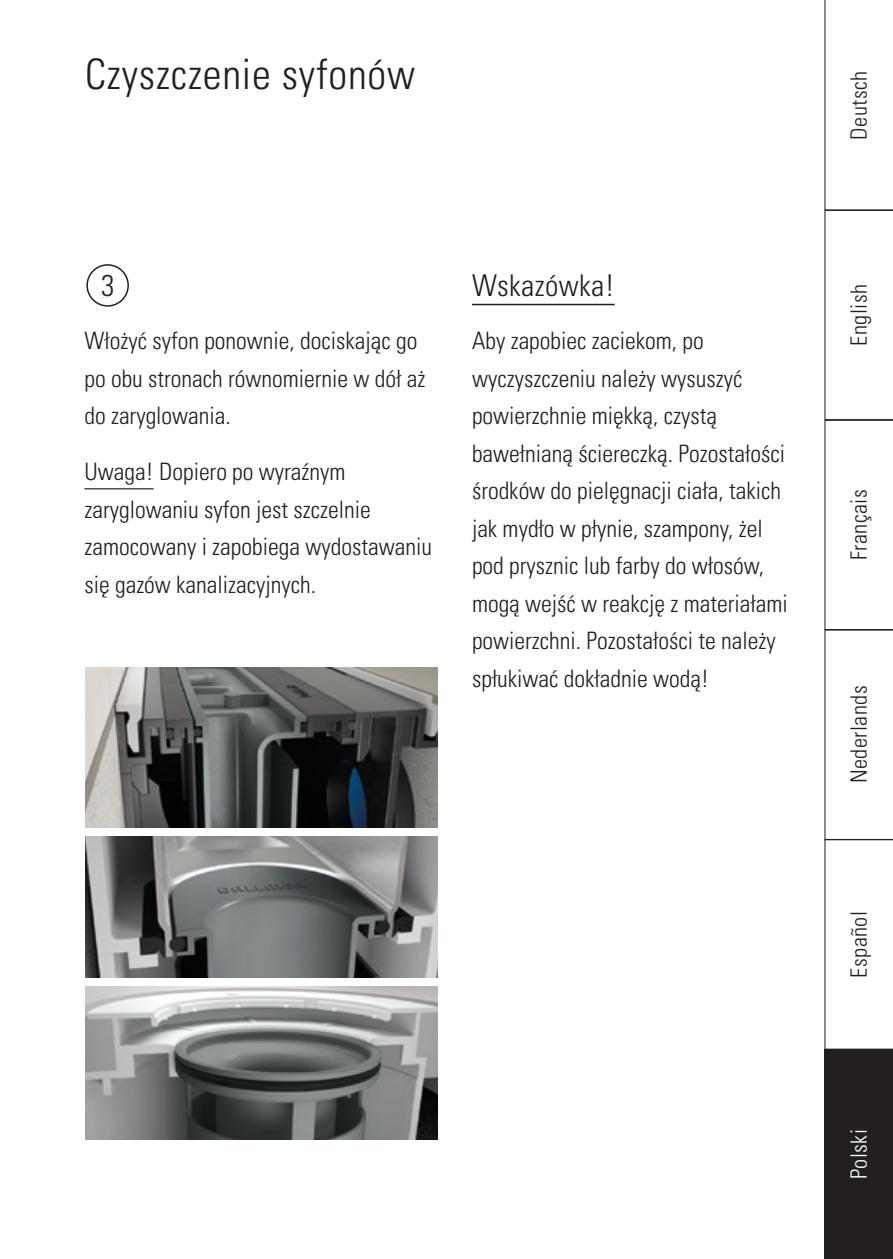
<style>
.page{position:relative;width:893px;height:1259px;background:#fff}
.page>*{position:absolute;margin:0;border:0;box-sizing:border-box;transform-origin:0 0}
.t1{font:42px "Univers LTCYR 47 Light Cond";letter-spacing:.02em;color:#231f20}
.t2{font:300 condensed 30px "Univers LT Std";letter-spacing:.01em;color:#231f20}
.t3{font:24px/37.5px "Univers LTCYR 47 Light Cond";color:#231f20}
.t4{font:300 condensed 22.5px "Univers LT Std";letter-spacing:.02em;color:#231f20}
.t5{font:300 condensed 22.5px "Univers LT Std";letter-spacing:.02em;color:#fff}
</style>
<div class="page">
<img style="left:85px;top:986px;width:353px;height:154px">
<img style="left:85px;top:668px;width:353px;height:159px">
<img style="left:85px;top:836px;width:353px;height:141px">
<hr style="left:84px;top:488px;width:70px;height:1px;background:#231f20">
<div style="left:86px;top:264px;width:43px;height:43px;border:2px solid #231f20;border-radius:50%"></div>
<hr style="left:472px;top:304px;width:143px;height:1px;background:#231f20">
<svg style="left:825px;top:0;width:68px;height:1048px"></svg>
<div style="left:825px;top:1049px;width:68px;height:210px;background:#231f20"></div>
<hr style="left:825px;top:210px;width:68px;height:1px;background:#231f20">
<hr style="left:825px;top:420px;width:68px;height:1px;background:#231f20">
<hr style="left:825px;top:629px;width:68px;height:1px;background:#231f20">
<hr style="left:825px;top:839px;width:68px;height:1px;background:#231f20">
<hr style="left:825px;top:1048px;width:68px;height:1px;background:#231f20">
<h1 class="t1" style="left:85px;top:46px;width:331px">Czyszczenie syfonów</h1>
<p class="t2" style="left:101px;top:268px;width:15px">3</p>
<p class="t2" style="left:472px;top:267px;width:144px">Wskazówka!</p>
<p class="t3" style="left:84px;top:321px;width:343px">Włożyć syfon ponownie, dociskając go po obu stronach równomiernie w dół aż do zaryglowania.</p>
<p class="t3" style="left:84px;top:452px;width:349px">Uwaga! Dopiero po wyraźnym zaryglowaniu syfon jest szczelnie zamocowany i zapobiega wydostawaniu się gazów kanalizacyjnych.</p>
<p class="t3" style="left:472px;top:321px;width:317px">Aby zapobiec zaciekom, po wyczyszczeniu należy wysuszyć powierzchnie miękką, czystą bawełnianą ściereczką. Pozostałości środków do pielęgnacji ciała, takich jak mydło w płynie, szampony, żel pod prysznic lub farby do włosów, mogą wejść w reakcję z materiałami powierzchni. Pozostałości te należy spłukiwać dokładnie wodą!</p>
<p class="t4" style="left:845px;top:139px;width:70px;rotate:-90deg">Deutsch</p>
<p class="t4" style="left:845px;top:345px;width:63px;rotate:-90deg">English</p>
<p class="t4" style="left:845px;top:560px;width:72px;rotate:-90deg">Français</p>
<p class="t4" style="left:845px;top:783px;width:99px;rotate:-90deg">Nederlands</p>
<p class="t4" style="left:845px;top:977px;width:68px;rotate:-90deg">Español</p>
<p class="t5" style="left:845px;top:1179px;width:51px;rotate:-90deg">Polski</p>
</div>
